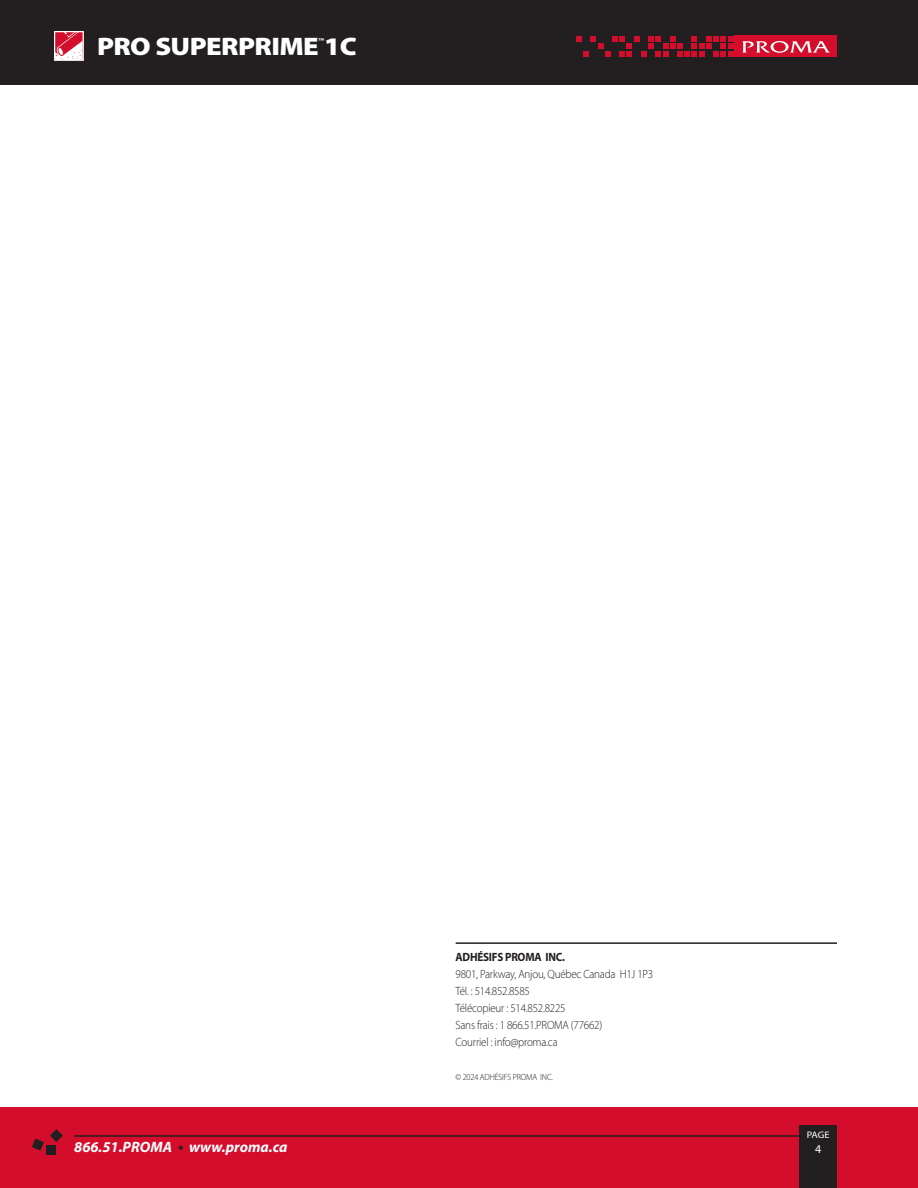
<style>
.page{position:relative;width:918px;height:1188px;background:#fff}
.page>*{position:absolute;margin:0;border:0;box-sizing:border-box;transform-origin:0 0}
.Product_Name{font:900 25.35px "Myriad Pro";letter-spacing:-.02em;color:#fff;scale:1.11 1}
.t1{font:italic 700 15px "Myriad Pro";color:#fff}
.Long_Description{font:300 12px "Myriad Pro";letter-spacing:-.02em;color:#231f20;scale:.92 1}
.Long_Description-2{font:700 12px "Myriad Pro";letter-spacing:-.02em;color:#231f20;scale:.92 1}
.t2{font:12px "Myriad Pro";color:#fff}
.t3{font:9.45px "Myriad Pro";color:#fff;scale:1.11 1}
.Long_Description-3{font:300 9px "Myriad Pro";letter-spacing:-.02em;color:#231f20;scale:.92 1}
.Product_Name-2{font:600 8.4px "Myriad Pro";color:#fff;scale:1.11 1}
</style>
<div class="page">
<div style="left:0;top:0;width:918px;height:85px;background:#231f20"></div>
<div style="left:0;top:1107px;width:918px;height:81px;background:#d30d2b"></div>
<div style="left:799px;top:1125px;width:38px;height:63px;background:#231f20"></div>
<hr style="left:74px;top:1135px;width:725px;height:2px;background:#231f20">
<svg style="left:56px;top:33px;width:26px;height:26px"></svg>
<div style="left:54px;top:31px;width:30px;height:30px;border:1px solid #fff"></div>
<div style="left:735px;top:36px;width:102px;height:21px;background:#d30d2b"></div>
<svg style="left:576px;top:36px;width:157px;height:21px"></svg>
<svg style="left:742px;top:41px;width:88px;height:12px"></svg>
<hr style="left:456px;top:942px;width:381px;height:2px;background:#231f20">
<div style="left:46px;top:1145px;width:9px;height:9px;background:#231f20"></div>
<svg style="left:50px;top:1129px;width:13px;height:13px"></svg>
<svg style="left:32px;top:1139px;width:12px;height:12px"></svg>
<p class="Product_Name-2" style="left:318px;top:35px;width:7px">™</p>
<p class="Product_Name" style="left:97px;top:30px;width:235px">PRO SUPERPRIME 1C</p>
<p class="t1" style="left:74px;top:1137px;width:215px">866.51.PROMA www.proma.ca</p>
<p class="Long_Description-2" style="left:456px;top:949px;width:120px">ADHÉSIFS PROMA INC.</p>
<p class="Long_Description" style="left:456px;top:967px;width:216px">9801, Parkway, Anjou, Québec Canada H1J 1P3</p>
<p class="Long_Description" style="left:456px;top:984px;width:82px">Tél. : 514.852.8585</p>
<p class="Long_Description" style="left:456px;top:1001px;width:121px">Télécopieur : 514.852.8225</p>
<p class="Long_Description" style="left:456px;top:1018px;width:161px">Sans frais : 1 866.51.PROMA (77662)</p>
<p class="Long_Description" style="left:456px;top:1035px;width:112px">Courriel : info@proma.ca</p>
<p class="Long_Description-3" style="left:456px;top:1072px;width:107px">© 2024 ADHÉSIFS PROMA INC.</p>
<p class="t3" style="left:807px;top:1129px;width:22px">PAGE</p>
<p class="t2" style="left:815px;top:1141px;width:8px">4</p>
</div>
